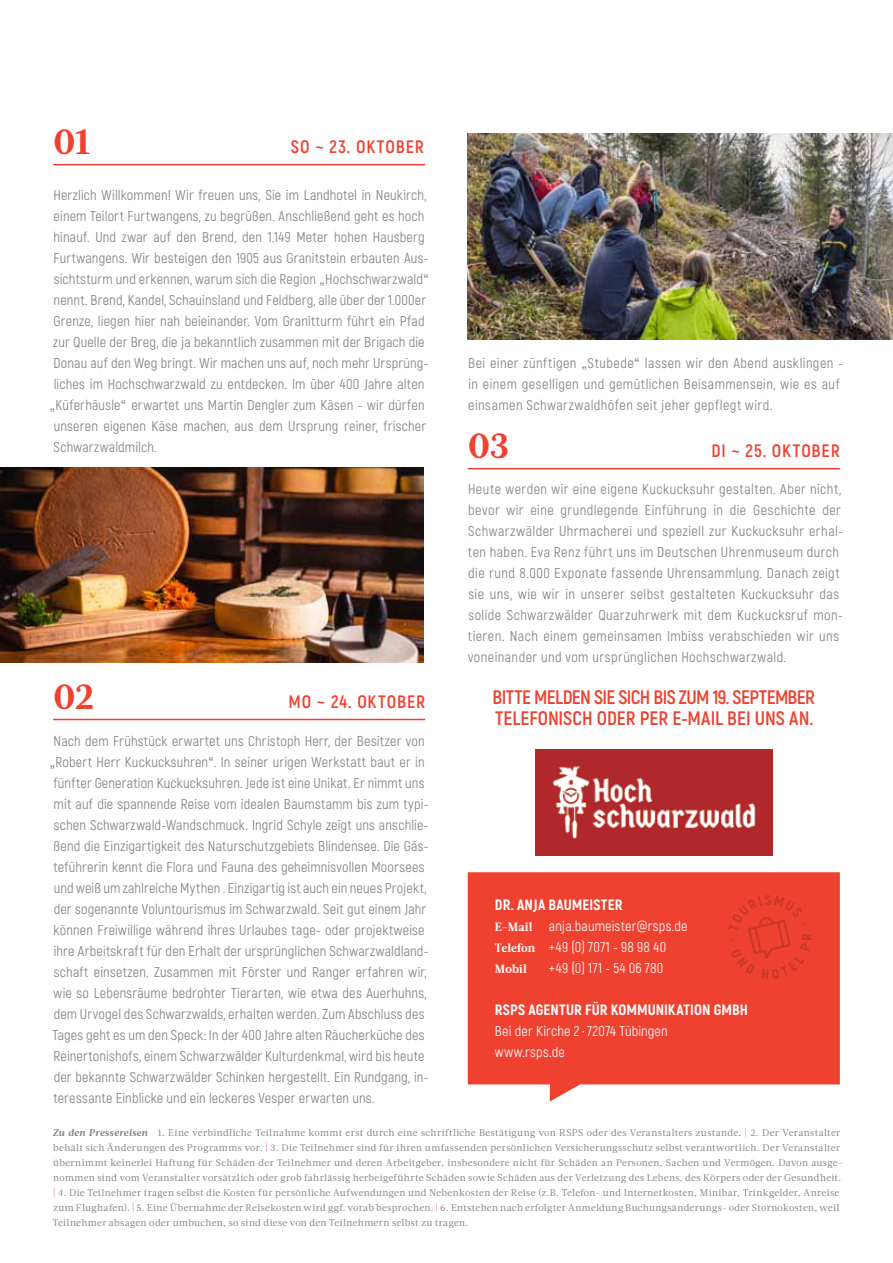
<style>
.page{position:relative;width:893px;height:1263px;background:#fff}
.page>*{position:absolute;margin:0;border:0;box-sizing:border-box;transform-origin:0 0}
.t1{font:700 37.5px "Acta";color:#ef4130}
.t2{font:700 19.5px/21px "Akrobat";letter-spacing:-.01em;color:#ef4130}
.t3{font:700 18px "Akrobat";letter-spacing:.055em;color:#ef4130}
.t4{font:800 15px "Akrobat";letter-spacing:.005em;color:#fff}
.t5{font:14.25px/21px "Akrobat";letter-spacing:.015em;color:#808285}
.t6{font:14.25px/21px "Akrobat";letter-spacing:.015em;color:#fff}
.t7{font:700 12px "Acta";letter-spacing:.005em;color:#fff}
.t8{font:9.75px/15px "Acta";letter-spacing:.035em;color:#808285}
.s1{font-family:"Helvetica Neue LT";font-stretch:condensed}
.s2{font-family:"Acta";font-weight:700;font-size:12px}
.s3{font-weight:700;font-size:12px}
.s4{font-weight:700;font-style:italic}
.s5{color:#ef4130}
</style>
<div class="page">
<hr style="left:53px;top:164px;width:372px;height:1px;background:#ef4130">
<hr style="left:468px;top:468px;width:372px;height:1px;background:#ef4130">
<hr style="left:53px;top:719px;width:372px;height:1px;background:#ef4130">
<img style="left:468px;top:133px;width:425px;height:207px">
<svg style="left:468px;top:872px;width:372px;height:229px;background:#f04f3f"></svg>
<svg style="left:728px;top:895px;width:83px;height:84px;background:#e83f2e"></svg>
<img style="left:0;top:468px;width:424px;height:195px">
<img style="left:535px;top:749px;width:237px;height:106px">
<h1 class="t1" style="left:53px;top:118px;width:39px">01</h1>
<p class="t3" style="left:291px;top:136px;width:135px">SO ~ 23. OKTOBER</p>
<p class="t5" style="left:53px;top:185px;width:375px">Herzlich Willkommen! Wir freuen uns, Sie im Landhotel in Neukirch,</p>
<p class="t5" style="left:54px;top:206px;width:372px">einem Teilort Furtwangens, zu begrüßen. Anschließend geht es hoch</p>
<p class="t5" style="left:54px;top:227px;width:372px">hinauf. Und zwar auf den Brend, den 1.149 Meter hohen Hausberg</p>
<p class="t5" style="left:53px;top:248px;width:376px">Furtwangens. Wir besteigen den 1905 aus Granitstein erbauten Aus-</p>
<p class="t5" style="left:54px;top:269px;width:377px">sichtsturm und erkennen, warum sich die Region <span class="s1">„</span>Hochschwarzwald<span class="s1">“</span></p>
<p class="t5" style="left:54px;top:290px;width:374px">nennt. Brend, Kandel, Schauinsland und Feldberg, alle über der 1.000er</p>
<p class="t5" style="left:54px;top:311px;width:373px">Grenze, liegen hier nah beieinander. Vom Granitturm führt ein Pfad</p>
<p class="t5" style="left:53px;top:332px;width:373px">zur Quelle der Breg, die ja bekanntlich zusammen mit der Brigach die</p>
<p class="t5" style="left:53px;top:353px;width:376px">Donau auf den Weg bringt. Wir machen uns auf, noch mehr Ursprüng-</p>
<p class="t5" style="left:54px;top:374px;width:372px">liches im Hochschwarzwald zu entdecken. Im über 400 Jahre alten</p>
<p class="t5" style="left:49px;top:395px;width:377px"><span class="s1">„</span>Küferhäusle<span class="s1">“</span> erwartet uns Martin Dengler zum Käsen - wir dürfen</p>
<p class="t5" style="left:54px;top:416px;width:374px">unseren eigenen Käse machen, aus dem Ursprung reiner, frischer</p>
<p class="t5" style="left:54px;top:437px;width:105px">Schwarzwaldmilch.</p>
<h1 class="t1" style="left:53px;top:673px;width:43px">02</h1>
<p class="t3" style="left:289px;top:691px;width:138px">MO ~ 24. OKTOBER</p>
<p class="t5" style="left:54px;top:731px;width:373px">Nach dem Frühstück erwartet uns Christoph Herr, der Besitzer von</p>
<p class="t5" style="left:49px;top:752px;width:377px"><span class="s1">„</span>Robert Herr Kuckucksuhren<span class="s1">“</span>. In seiner urigen Werkstatt baut er in</p>
<p class="t5" style="left:53px;top:773px;width:373px">fünfter Generation Kuckucksuhren. Jede ist eine Unikat. Er nimmt uns</p>
<p class="t5" style="left:54px;top:794px;width:376px">mit auf die spannende Reise vom idealen Baumstamm bis zum typi-</p>
<p class="t5" style="left:54px;top:815px;width:376px">schen Schwarzwald-Wandschmuck. Ingrid Schyle zeigt uns anschlie-</p>
<p class="t5" style="left:54px;top:836px;width:376px">ßend die Einzigartigkeit des Naturschutzgebiets Blindensee. Die Gäs-</p>
<p class="t5" style="left:53px;top:857px;width:373px">teführerin kennt die Flora und Fauna des geheimnisvollen Moorsees</p>
<p class="t5" style="left:54px;top:878px;width:374px">und weiß um zahlreiche Mythen . Einzigartig ist auch ein neues Projekt,</p>
<p class="t5" style="left:54px;top:899px;width:374px">der sogenannte Voluntourismus im Schwarzwald. Seit gut einem Jahr</p>
<p class="t5" style="left:54px;top:920px;width:373px">können Freiwillige während ihres Urlaubes tage- oder projektweise</p>
<p class="t5" style="left:54px;top:941px;width:376px">ihre Arbeitskraft für den Erhalt der ursprünglichen Schwarzwaldland-</p>
<p class="t5" style="left:54px;top:962px;width:374px">schaft einsetzen. Zusammen mit Förster und Ranger erfahren wir,</p>
<p class="t5" style="left:54px;top:983px;width:374px">wie so Lebensräume bedrohter Tierarten, wie etwa des Auerhuhns,</p>
<p class="t5" style="left:54px;top:1004px;width:372px">dem Urvogel des Schwarzwalds, erhalten werden. Zum Abschluss des</p>
<p class="t5" style="left:52px;top:1025px;width:374px">Tages geht es um den Speck: In der 400 Jahre alten Räucherküche des</p>
<p class="t5" style="left:53px;top:1046px;width:373px">Reinertonishofs, einem Schwarzwälder Kulturdenkmal, wird bis heute</p>
<p class="t5" style="left:54px;top:1067px;width:376px">der bekannte Schwarzwälder Schinken hergestellt. Ein Rundgang, in-</p>
<p class="t5" style="left:53px;top:1088px;width:323px">teressante Einblicke und ein leckeres Vesper erwarten uns.</p>
<p class="t5" style="left:468px;top:353px;width:376px">Bei einer zünftigen <span class="s1">„</span>Stubede<span class="s1">“</span> lassen wir den Abend ausklingen - in einem geselligen und gemütlichen Beisammensein, wie es auf einsamen Schwarzwaldhöfen seit jeher gepflegt wird.</p>
<h1 class="t1" style="left:468px;top:422px;width:43px">03</h1>
<p class="t3" style="left:711px;top:440px;width:130px">DI ~ 25. OKTOBER</p>
<p class="t5" style="left:468px;top:479px;width:377px">Heute werden wir eine eigene Kuckucksuhr gestalten. Aber nicht, bevor wir eine grundlegende Einführung in die Geschichte der Schwarzwälder Uhrmacherei und speziell zur Kuckucksuhr erhal&shy;ten haben. Eva Renz führt uns im Deutschen Uhrenmuseum durch die rund 8.000 Exponate fassende Uhrensammlung. Danach zeigt sie uns, wie wir in unserer selbst gestalteten Kuckucksuhr das solide Schwarzwälder Quarzuhrwerk mit dem Kuckucksruf mon&shy;tieren. Nach einem gemeinsamen Imbiss verabschieden wir uns voneinander und vom ursprünglichen Hochschwarzwald.</p>
<h2 class="t2" style="left:492px;top:687px;width:9px">BITTE</h2>
<h2 class="t2" style="left:495px;top:687px;width:320px;text-indent:39px">MELDEN SIE SICH BIS ZUM 19. SEPTEMBER<br>TELEFONISCH ODER PER E-MAIL BEI UNS AN.</h2>
<p class="t4" style="left:495px;top:895px;width:129px">DR. ANJA BAUMEISTER</p>
<p class="t6" style="left:495px;top:916px;width:194px"><span class="s2">E-Mail</span> anja.baumeister@rsps.de<br><span class="s2">Telefon</span> +49 (0) 7071 - 98 98 40</p>
<p class="t7" style="left:495px;top:962px;width:33px">Mobil</p>
<p class="t6" style="left:549px;top:958px;width:116px">+49 (0) 171 - 54 06 780</p>
<p class="t4" style="left:495px;top:1000px;width:9px">RSPS</p>
<p class="t4" style="left:528px;top:1000px;width:221px">AGENTUR FÜR KOMMUNIKATION GMBH</p>
<p class="t6" style="left:495px;top:1021px;width:174px">Bei der Kirche 2 <span class="s3">·</span> 72074 Tübingen www.rsps.de</p>
<p class="t8" style="left:53px;top:1125px;width:791px"><span class="s4">Zu den Pressereisen</span> 1. Eine verbindliche Teilnahme kommt erst durch eine schriftliche Bestätigung von RSPS oder des Veranstalters zustande. <span class="s5">|</span> 2. Der Veranstalter behält sich Änderungen des Programms vor. <span class="s5">|</span> 3. Die Teilnehmer sind für ihren umfassenden persönlichen Versicherungsschutz selbst verantwortlich. Der Veranstalter übernimmt keinerlei Haftung für Schäden der Teilnehmer und deren Arbeitgeber, insbesondere nicht für Schäden an Personen, Sachen und Vermögen. Davon ausge&shy;nommen sind vom Veranstalter vorsätzlich oder grob fahrlässig herbeigeführte Schäden sowie Schäden aus der Verletzung des Lebens, des Körpers oder der Gesundheit. <span class="s5">|</span> 4. Die Teilnehmer tragen selbst die Kosten für persönliche Aufwendungen und Nebenkosten der Reise (z.B. Telefon- und Internetkosten, Minibar, Trinkgelder, Anreise zum Flughafen). <span class="s5">|</span> 5. Eine Übernahme der Reisekosten wird ggf. vorab besprochen. <span class="s5">|</span> 6. Entstehen nach erfolgter Anmeldung Buchungsänderungs- oder Stornokosten, weil Teilnehmer absagen oder umbuchen, so sind diese von den Teilnehmern selbst zu tragen.</p>
</div>
